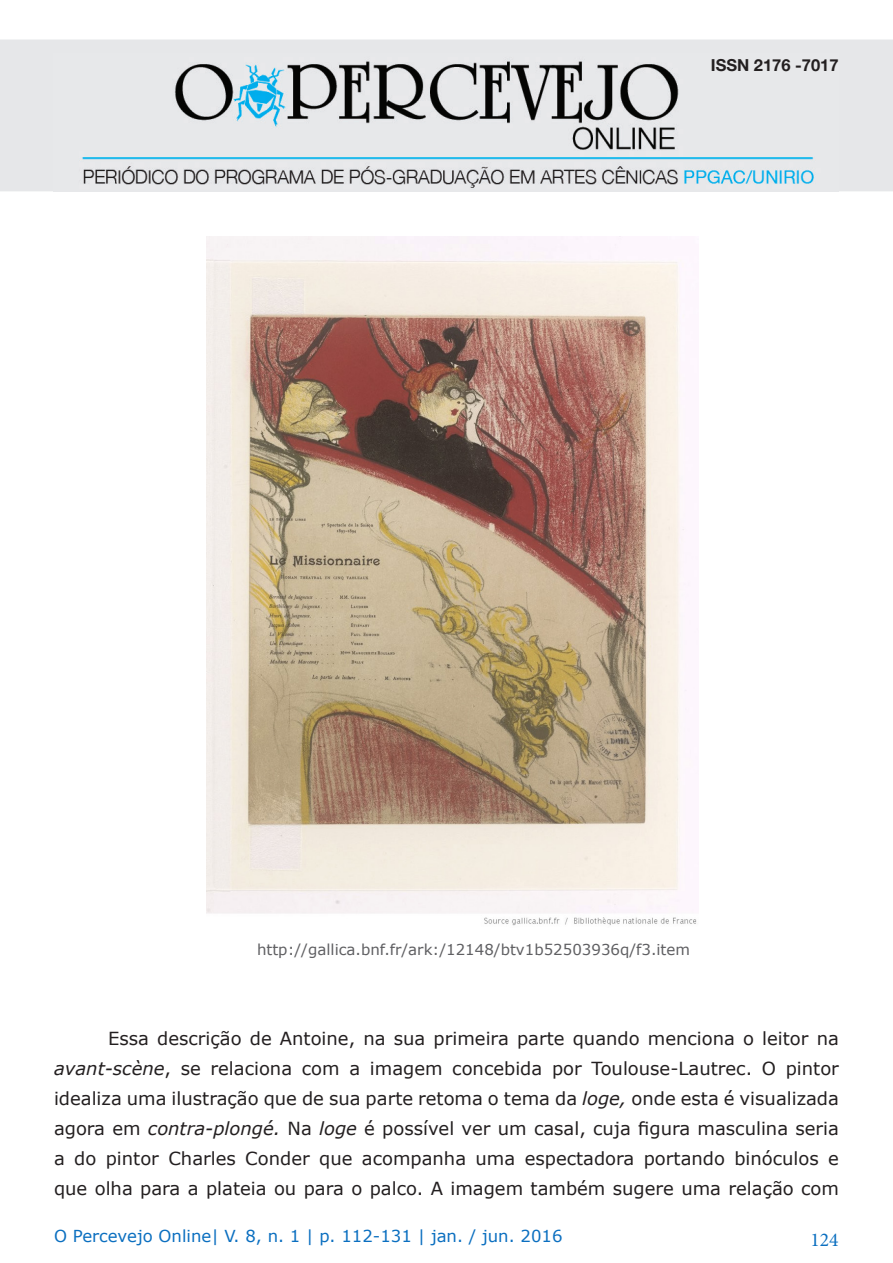
<style>
.page{position:relative;width:893px;height:1263px;background:#fff}
.page>*{position:absolute;margin:0;border:0;box-sizing:border-box;transform-origin:0 0}
.t1{font:19.5px "Minion Pro";color:#0b6fc0}
.t2{font:18px/30px "Verdana";color:#231f20;text-align:justify}
.t3{font:16.5px "Verdana";color:#0b6fc0}
.t4{font:700 16.5px "Helvetica Neue";color:#231f20}
.t5{font:15px "Verdana";color:#5f5f62}
.s1{font-style:italic}
</style>
<div class="page">
<div style="left:0;top:40px;width:893px;height:151px;background:#e6e7e9"></div>
<img style="left:53px;top:61px;width:786px;height:130px">
<img style="left:206px;top:236px;width:492px;height:690px">
<p class="t4" style="left:711px;top:50px;width:129px">ISSN 2176 -7017</p>
<p class="t5" style="left:257px;top:939px;width:435px">http://gallica.bnf.fr/ark:/12148/btv1b52503936q/f3.item</p>
<p class="t2" style="left:54px;top:1023px;width:786px;text-indent:54px">Essa descrição de Antoine, na sua primeira parte quando menciona o leitor na <span class="s1">avant-scène</span>, se relaciona com a imagem concebida por Toulouse-Lautrec. O pintor idealiza uma ilustração que de sua parte retoma o tema da <span class="s1">loge,</span> onde esta é visualizada agora em <span class="s1">contra-plongé.</span> Na <span class="s1">loge</span> é possível ver um casal, cuja figura masculina seria a do pintor Charles Conder que acompanha uma espectadora portando binóculos e que olha para a plateia ou para o palco. A imagem também sugere uma relação com</p>
<p class="t3" style="left:54px;top:1224px;width:510px">O Percevejo Online| V. 8, n. 1 | p. 112-131 | jan. / jun. 2016</p>
<p class="t1" style="left:810px;top:1227px;width:30px">124</p>
</div>
